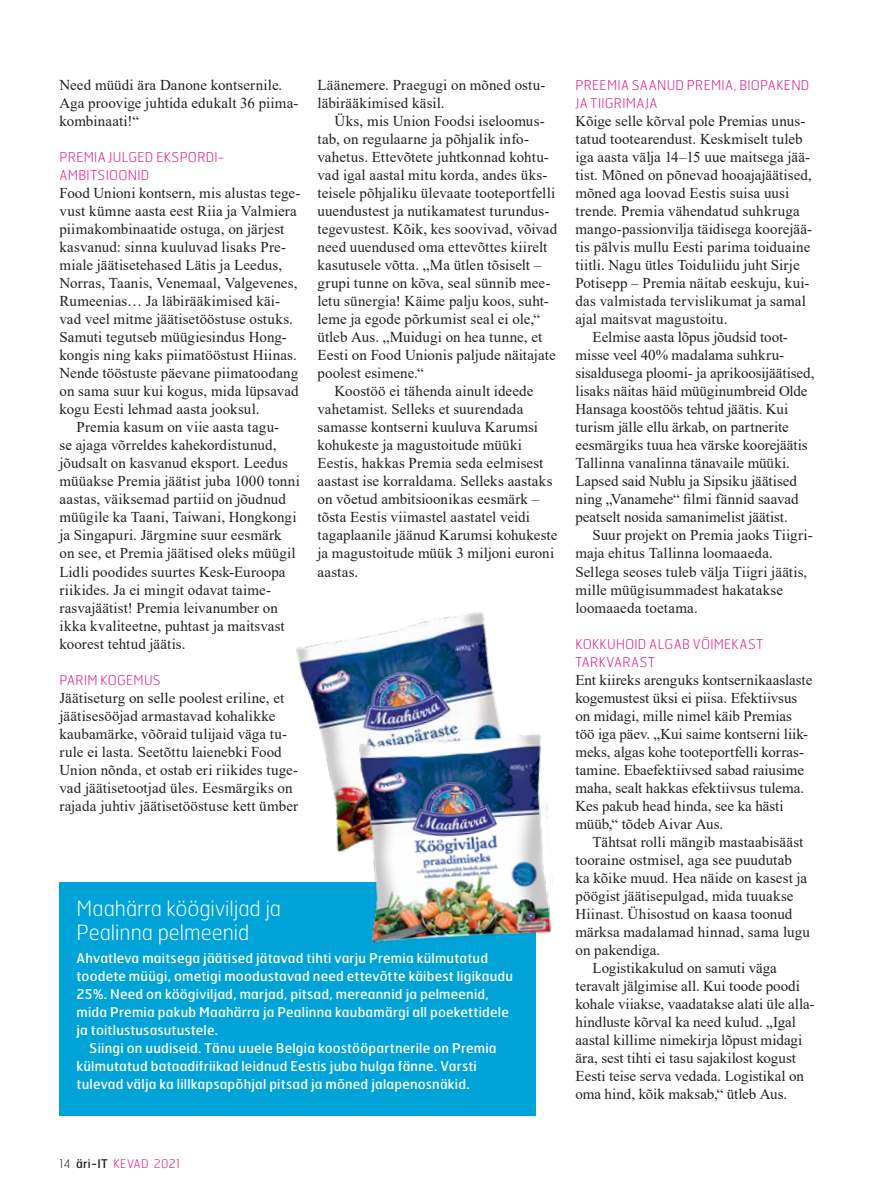
<style>
.page{position:relative;width:893px;height:1191px;background:#fff}
.page>*{position:absolute;margin:0;border:0;box-sizing:border-box;transform-origin:0 0}
.t1{font:100 21px/24px "Hermes";color:#fff}
.t2{font:15px/18px "Times New Roman";letter-spacing:.005em;color:#231f20}
.t3{font:13.5px/18px "Hermes";letter-spacing:.015em;color:#fff}
.t4{font:100 13.5px/18px "Hermes";letter-spacing:.02em;color:#e11184}
.t5{font:100 12px "Hermes";letter-spacing:.025em;color:#e11184}
.s1{color:#231f20}
.s2{font-weight:400;color:#231f20}
</style>
<div class="page">
<div style="left:60px;top:882px;width:476px;height:233px;background:#00a3d8"></div>
<img style="left:296px;top:612px;width:203px;height:241px">
<img style="left:345px;top:720px;width:207px;height:223px">
<p class="t2" style="left:60px;top:76px;width:240px">Need müüdi ära Danone kontsernile.<br>Aga proovige juhtida edukalt 36 piima&shy;kombinaati!“</p>
<p class="t4" style="left:60px;top:148px;width:164px">PREMIA JULGED EKSPORDI-<br>AMBITSIOONID</p>
<p class="t2" style="left:60px;top:184px;width:242px">Food Unioni kontsern, mis alustas tege&shy;vust kümne aasta eest Riia ja Valmiera piimakombinaatide ostuga, on järjest kasvanud: sinna kuuluvad lisaks Pre&shy;miale jäätisetehased Lätis ja Leedus, Norras, Taanis, Venemaal, Valgevenes, Rumeenias… Ja läbirääkimised käi&shy;vad veel mitme jäätisetööstuse ostuks.<br>Samuti tegutseb müügiesindus Hong&shy;kongis ning kaks piimatööstust Hiinas.<br>Nende tööstuste päevane piimatoodang on sama suur kui kogus, mida lüpsavad kogu Eesti lehmad aasta jooksul.</p>
<p class="t2" style="left:60px;top:418px;width:242px;text-indent:17px">Premia kasum on viie aasta tagu-<br>se ajaga võrreldes kahekordistunud, jõudsalt on kasvanud eksport. Leedus müüakse Premia jäätist juba 1000 tonni aastas, väiksemad partiid on jõudnud müügile ka Taani, Taiwani, Hongkongi ja Singapuri. Järgmine suur eesmärk on see, et Premia jäätised oleks müügil Lidli poodides suurtes Kesk-Euroopa riikides. Ja ei mingit odavat taime&shy;rasvajäätist! Premia leivanumber on ikka kvaliteetne, puhtast ja maitsvast koorest tehtud jäätis.</p>
<p class="t4" style="left:60px;top:670px;width:103px">PARIM KOGEMUS</p>
<p class="t2" style="left:60px;top:688px;width:240px">Jäätiseturg on selle poolest eriline, et jäätisesööjad armastavad kohalikke kaubamärke, võõraid tulijaid väga tu&shy;rule ei lasta. Seetõttu laienebki Food Union nõnda, et ostab eri riikides tuge&shy;vad jäätisetootjad üles. Eesmärgiks on rajada juhtiv jäätisetööstuse kett ümber</p>
<p class="t2" style="left:317px;top:76px;width:228px">Läänemere. Praegugi on mõned ostu&shy;läbirääkimised käsil.</p>
<p class="t2" style="left:334px;top:112px;width:212px">Üks, mis Union Foodsi iseloomus-</p>
<p class="t2" style="left:317px;top:130px;width:212px">tab, on regulaarne ja põhjalik info-</p>
<p class="t2" style="left:317px;top:148px;width:233px">vahetus. Ettevõtete juhtkonnad kohtu-</p>
<p class="t2" style="left:317px;top:166px;width:231px">vad igal aastal mitu korda, andes üks-</p>
<p class="t2" style="left:317px;top:184px;width:239px">teisele põhjaliku ülevaate tooteportfelli</p>
<p class="t2" style="left:317px;top:202px;width:232px">uuendustest ja nutikamatest turundus-</p>
<p class="t2" style="left:317px;top:220px;width:241px">tegevustest. Kõik, kes soovivad, võivad</p>
<p class="t2" style="left:317px;top:238px;width:231px">need uuendused oma ettevõttes kiirelt</p>
<p class="t2" style="left:317px;top:256px;width:225px">kasutusele võtta. „Ma ütlen tõsiselt –</p>
<p class="t2" style="left:317px;top:274px;width:235px">grupi tunne on kõva, seal sünnib mee-</p>
<p class="t2" style="left:317px;top:292px;width:233px">letu sünergia! Käime palju koos, suht-</p>
<p class="t2" style="left:317px;top:310px;width:224px">leme ja egode põrkumist seal ei ole,“</p>
<p class="t2" style="left:317px;top:328px;width:226px">ütleb Aus. „Muidugi on hea tunne, et</p>
<p class="t2" style="left:317px;top:346px;width:240px">Eesti on Food Unionis paljude näitajate</p>
<p class="t2" style="left:317px;top:364px;width:108px">poolest esimene.“</p>
<p class="t2" style="left:335px;top:382px;width:200px">Koostöö ei tähenda ainult ideede</p>
<p class="t2" style="left:317px;top:400px;width:207px">vahetamist. Selleks et suurendada</p>
<p class="t2" style="left:317px;top:418px;width:222px">samasse kontserni kuuluva Karumsi</p>
<p class="t2" style="left:317px;top:436px;width:206px">kohukeste ja magustoitude müüki</p>
<p class="t2" style="left:317px;top:454px;width:227px">Eestis, hakkas Premia seda eelmisest</p>
<p class="t2" style="left:317px;top:472px;width:237px">aastast ise korraldama. Selleks aastaks</p>
<p class="t2" style="left:317px;top:490px;width:223px">on võetud ambitsioonikas eesmärk –</p>
<p class="t2" style="left:317px;top:508px;width:214px">tõsta Eestis viimastel aastatel veidi</p>
<p class="t2" style="left:317px;top:526px;width:242px">tagaplaanile jäänud Karumsi kohukeste</p>
<p class="t2" style="left:317px;top:544px;width:238px">ja magustoitude müük 3 miljoni euroni</p>
<p class="t2" style="left:317px;top:562px;width:42px">aastas.</p>
<h1 class="t1" style="left:77px;top:896px;width:206px">Maahärra köögiviljad ja<br>Pealinna pelmeenid</h1>
<p class="t3" style="left:77px;top:948px;width:438px">Ahvatleva maitsega jäätised jätavad tihti varju Premia külmutatud toodete müügi, ometigi moodustavad need ettevõtte käibest ligikaudu 25%. Need on köögiviljad, marjad, pitsad, mereannid ja pelmeenid, mida Premia pakub Maahärra ja Pealinna kaubamärgi all poekettidele ja toitlustusasutustele.</p>
<p class="t3" style="left:77px;top:1038px;width:422px;text-indent:13px">Siingi on uudiseid. Tänu uuele Belgia koostööpartnerile on Premia külmutatud bataadifriikad leidnud Eestis juba hulga fänne. Varsti tulevad välja ka lillkapsapõhjal pitsad ja mõned jalapenosnäkid.</p>
<p class="t4" style="left:575px;top:76px;width:235px">PREEMIA SAANUD PREMIA, BIOPAKEND<br>JA TIIGRIMAJA</p>
<p class="t2" style="left:575px;top:112px;width:232px">Kõige selle kõrval pole Premias unus-</p>
<p class="t2" style="left:575px;top:130px;width:229px">tatud tootearendust. Keskmiselt tuleb</p>
<p class="t2" style="left:575px;top:148px;width:236px">iga aasta välja 14–15 uue maitsega jää-</p>
<p class="t2" style="left:575px;top:166px;width:238px">tist. Mõned on põnevad hooajajäätised,</p>
<p class="t2" style="left:575px;top:184px;width:215px">mõned aga loovad Eestis suisa uusi</p>
<p class="t2" style="left:575px;top:202px;width:226px">trende. Premia vähendatud suhkruga</p>
<p class="t2" style="left:575px;top:220px;width:238px">mango-passionvilja täidisega koorejää-</p>
<p class="t2" style="left:575px;top:238px;width:236px">tis pälvis mullu Eesti parima toiduaine</p>
<p class="t2" style="left:575px;top:256px;width:226px">tiitli. Nagu ütles Toiduliidu juht Sirje</p>
<p class="t2" style="left:575px;top:274px;width:236px">Potisepp – Premia näitab eeskuju, kui-</p>
<p class="t2" style="left:575px;top:292px;width:232px">das valmistada tervislikumat ja samal</p>
<p class="t2" style="left:575px;top:310px;width:154px">ajal maitsvat magustoitu.</p>
<p class="t2" style="left:592px;top:328px;width:197px">Eelmise aasta lõpus jõudsid toot-</p>
<p class="t2" style="left:575px;top:346px;width:209px">misse veel 40% madalama suhkru-</p>
<p class="t2" style="left:575px;top:364px;width:241px">sisaldusega ploomi- ja aprikoosijäätised,</p>
<p class="t2" style="left:575px;top:382px;width:234px">lisaks näitas häid müüginumbreid Olde</p>
<p class="t2" style="left:575px;top:400px;width:214px">Hansaga koostöös tehtud jäätis. Kui</p>
<p class="t2" style="left:575px;top:418px;width:215px">turism jälle ellu ärkab, on partnerite</p>
<p class="t2" style="left:575px;top:436px;width:234px">eesmärgiks tuua hea värske koorejäätis</p>
<p class="t2" style="left:575px;top:454px;width:216px">Tallinna vanalinna tänavaile müüki.</p>
<p class="t2" style="left:575px;top:472px;width:223px">Lapsed said Nublu ja Sipsiku jäätised</p>
<p class="t2" style="left:575px;top:490px;width:225px">ning „Vanamehe“ filmi fännid saavad</p>
<p class="t2" style="left:575px;top:508px;width:214px">peatselt nosida samanimelist jäätist.</p>
<p class="t2" style="left:592px;top:526px;width:220px">Suur projekt on Premia jaoks Tiigri-</p>
<p class="t2" style="left:575px;top:544px;width:199px">maja ehitus Tallinna loomaaeda.</p>
<p class="t2" style="left:575px;top:562px;width:233px">Sellega seoses tuleb välja Tiigri jäätis,</p>
<p class="t2" style="left:575px;top:580px;width:209px">mille müügisummadest hakatakse</p>
<p class="t2" style="left:575px;top:598px;width:124px">loomaaeda toetama.</p>
<p class="t4" style="left:575px;top:634px;width:189px">KOKKUHOID ALGAB VÕIMEKAST<br>TARKVARAST</p>
<p class="t2" style="left:575px;top:670px;width:238px">Ent kiireks arenguks kontsernikaaslaste kogemustest üksi ei piisa. Efektiivsus on midagi, mille nimel käib Premias töö iga päev. „Kui saime kontserni liik&shy;meks, algas kohe tooteportfelli korras&shy;tamine. Ebaefektiivsed sabad raiusime maha, sealt hakkas efektiivsus tulema.<br>Kes pakub head hinda, see ka hästi müüb,“ tõdeb Aivar Aus.</p>
<p class="t2" style="left:592px;top:832px;width:212px">Tähtsat rolli mängib mastaabisääst</p>
<p class="t2" style="left:575px;top:850px;width:218px">tooraine ostmisel, aga see puudutab</p>
<p class="t2" style="left:575px;top:868px;width:233px">ka kõike muud. Hea näide on kasest ja</p>
<p class="t2" style="left:575px;top:886px;width:220px">pöögist jäätisepulgad, mida tuuakse</p>
<p class="t2" style="left:575px;top:904px;width:218px">Hiinast. Ühisostud on kaasa toonud</p>
<p class="t2" style="left:575px;top:922px;width:236px">märksa madalamad hinnad, sama lugu</p>
<p class="t2" style="left:575px;top:940px;width:86px">on pakendiga.</p>
<p class="t2" style="left:592px;top:958px;width:186px">Logistikakulud on samuti väga</p>
<p class="t2" style="left:575px;top:976px;width:226px">teravalt jälgimise all. Kui toode poodi</p>
<p class="t2" style="left:575px;top:994px;width:239px">kohale viiakse, vaadatakse alati üle alla-</p>
<p class="t2" style="left:575px;top:1012px;width:222px">hindluste kõrval ka need kulud. „Igal</p>
<p class="t2" style="left:575px;top:1030px;width:228px">aastal killime nimekirja lõpust midagi</p>
<p class="t2" style="left:575px;top:1048px;width:222px">ära, sest tihti ei tasu sajakilost kogust</p>
<p class="t2" style="left:575px;top:1066px;width:230px">Eesti teise serva vedada. Logistikal on</p>
<p class="t2" style="left:575px;top:1084px;width:213px">oma hind, kõik maksab,“ ütleb Aus.</p>
<p class="t5" style="left:60px;top:1155px;width:122px"><span class="s1">14</span> <span class="s2">äri-IT</span> KEVAD 2021</p>
</div>
